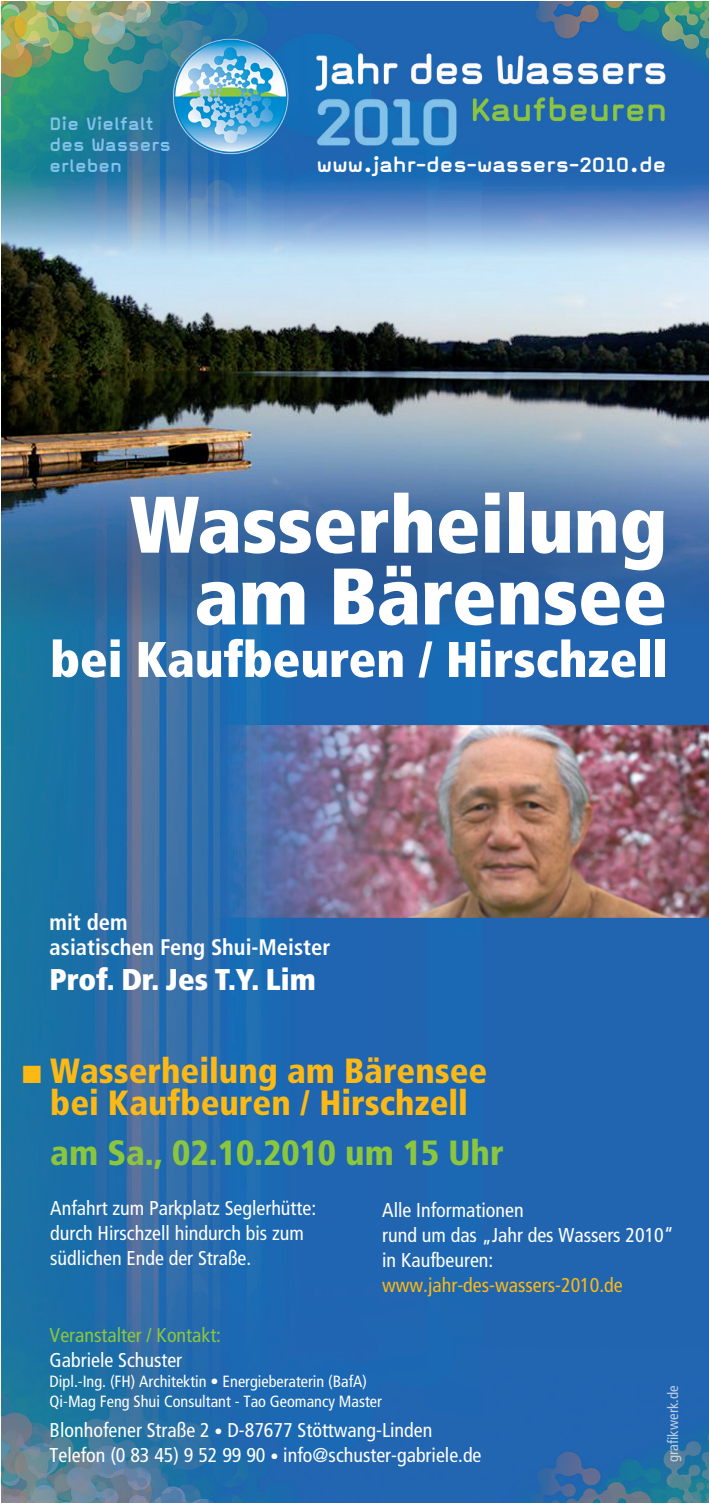
<style>
.page{position:relative;width:709px;height:1503px;background:#fff}
.page>*{position:absolute;margin:0;border:0;box-sizing:border-box;transform-origin:0 0}
.t1{font:900 condensed 80px/71.8px "Frutiger";color:#fff;text-align:right}
.t2{font:900 condensed 50px "Frutiger";color:#fff}
.t3{font:900 condensed 35px/32.5px "Frutiger";color:#fcb814;text-align:center}
.t4{font:900 condensed 35px "Frutiger";color:#8bc63e}
.t5{font:900 condensed 30px "Frutiger";color:#fff}
.t6{font:700 24.5px "Magda Clean";color:#fff}
.t7{font:700 condensed 22.5px/25px "Frutiger";color:#fff}
.t8{font:700 21px/20.8px "Magda Clean";color:#82c1ea}
.t9{font:condensed 20px/25px "Frutiger";color:#fff}
.t10{font:condensed 20px "Frutiger";color:#fcb814}
.t11{font:condensed 20px "Frutiger";color:#8bc63e}
.t12{font:condensed 16.25px/20px "Frutiger";color:#fff}
.t13{font:condensed 14.75px "Frutiger";color:#fff}
.s1{font-size:16.25px}
</style>
<div class="page">
<img style="left:1px;top:1px;width:708px;height:1501px">
<p class="t8" style="left:50px;top:113px;width:123px">Die Vielfalt des Wassers erleben</p>
<p class="t6" style="left:317px;top:151px;width:351px">www.jahr-des-wassers-2010.de</p>
<h1 class="t1" style="left:130px;top:488px;width:539px">Wasserheilung am Bärensee</h1>
<h2 class="t2" style="left:50px;top:629px;width:618px">bei Kaufbeuren / Hirschzell</h2>
<p class="t7" style="left:50px;top:909px;width:282px">mit dem<br>asiatischen Feng Shui-Meister</p>
<h3 class="t5" style="left:50px;top:961px;width:268px">Prof. Dr. Jes T.Y. Lim</h3>
<h3 class="t3" style="left:23px;top:1054px;width:466px">■ Wasserheilung am Bärensee bei Kaufbeuren / Hirschzell</h3>
<h3 class="t4" style="left:50px;top:1132px;width:455px">am Sa., 02.10.2010 um 15 Uhr</h3>
<p class="t9" style="left:50px;top:1196px;width:267px">Anfahrt zum Parkplatz Seglerhütte: durch Hirschzell hindurch bis zum südlichen Ende der Straße.</p>
<p class="t9" style="left:382px;top:1197px;width:293px">Alle Informationen<br>rund um das „Jahr des Wassers 2010“ in Kaufbeuren:</p>
<p class="t10" style="left:382px;top:1273px;width:242px">www.jahr-des-wassers-2010.de</p>
<p class="t11" style="left:50px;top:1323px;width:173px">Veranstalter / Kontakt:</p>
<p class="t9" style="left:50px;top:1348px;width:134px">Gabriele Schuster</p>
<p class="t12" style="left:50px;top:1371px;width:334px">Dipl.-Ing. (FH) Architektin • Energieberaterin (BafA)<br>Qi-Mag Feng Shui Consultant - Tao Geomancy Master</p>
<p class="t9" style="left:50px;top:1418px;width:433px">Blonhofener Straße 2 <span class="s1">•</span> D-87677 Stöttwang-Linden<br>Telefon (0 83 45) 9 52 99 90 <span class="s1">•</span> info@schuster-gabriele.de</p>
<p class="t13" style="left:664px;top:1462px;width:78px;rotate:-90deg">grafikwerk.de</p>
</div>
